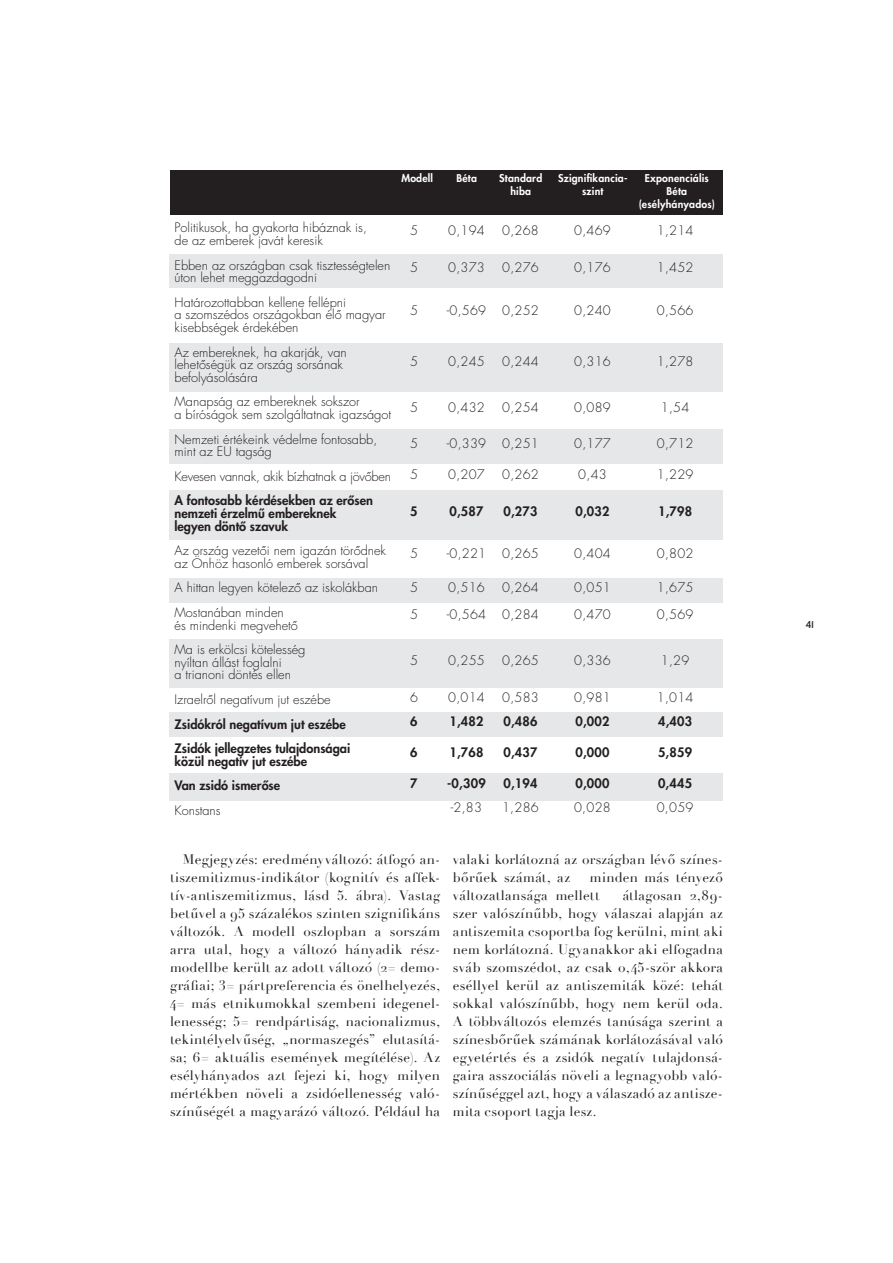
<style>
.page{position:relative;width:893px;height:1263px;background:#fff}
.page>*{position:absolute;margin:0;border:0;box-sizing:border-box;transform-origin:0 0}
.t1{font:13.5px/18px "Didot";letter-spacing:.015em;color:#231f20;text-align:justify}
.t2{font:300 12.75px/12.6px "H Futura";color:#231f20}
.t3{font:800 12.75px/12.6px "H Futura";color:#231f20}
.t4{font:300 12.75px "H Futura";letter-spacing:-.02em;color:#231f20}
.t5{font:800 10.5px/12.6px "H Futura";letter-spacing:.02em;color:#fff;text-align:center}
.t6{font:10.5px "Knockout HTF31 Junior Middlewt";color:#231f20}
</style>
<div class="page">
<div style="left:170px;top:170px;width:553px;height:45px;background:#231f20"></div>
<div style="left:170px;top:255px;width:553px;height:33px;background:#e6e7e8"></div>
<div style="left:170px;top:343px;width:553px;height:49px;background:#e6e7e8"></div>
<div style="left:170px;top:429px;width:553px;height:34px;background:#e6e7e8"></div>
<div style="left:170px;top:490px;width:553px;height:50px;background:#e6e7e8"></div>
<div style="left:170px;top:712px;width:553px;height:24px;background:#e6e7e8"></div>
<div style="left:170px;top:578px;width:553px;height:24px;background:#e6e7e8"></div>
<div style="left:170px;top:639px;width:553px;height:49px;background:#e6e7e8"></div>
<div style="left:170px;top:773px;width:553px;height:27px;background:#e6e7e8"></div>
<p class="t5" style="left:401px;top:172px;width:33px">Modell</p>
<p class="t5" style="left:456px;top:172px;width:22px">Béta</p>
<p class="t5" style="left:499px;top:172px;width:45px">Standard</p>
<p class="t5" style="left:558px;top:172px;width:71px">Szignifikancia-</p>
<p class="t5" style="left:645px;top:172px;width:66px">Exponenciális</p>
<p class="t5" style="left:510px;top:185px;width:22px">hiba</p>
<p class="t5" style="left:582px;top:185px;width:23px">szint</p>
<p class="t5" style="left:639px;top:185px;width:78px">Béta (esélyhányados)</p>
<p class="t2" style="left:410px;top:225px;width:9px">5</p>
<p class="t2" style="left:448px;top:225px;width:38px">0,194</p>
<p class="t2" style="left:502px;top:225px;width:38px">0,268</p>
<p class="t2" style="left:574px;top:225px;width:38px">0,469</p>
<p class="t2" style="left:657px;top:225px;width:38px">1,214</p>
<p class="t2" style="left:410px;top:261px;width:9px">5</p>
<p class="t2" style="left:448px;top:261px;width:38px">0,373</p>
<p class="t2" style="left:502px;top:261px;width:38px">0,276</p>
<p class="t2" style="left:574px;top:261px;width:38px">0,176</p>
<p class="t2" style="left:657px;top:261px;width:38px">1,452</p>
<p class="t2" style="left:410px;top:304px;width:9px">5</p>
<p class="t2" style="left:447px;top:304px;width:41px">-0,569</p>
<p class="t2" style="left:502px;top:304px;width:38px">0,252</p>
<p class="t2" style="left:574px;top:304px;width:38px">0,240</p>
<p class="t2" style="left:657px;top:304px;width:38px">0,566</p>
<p class="t2" style="left:410px;top:355px;width:9px">5</p>
<p class="t2" style="left:448px;top:355px;width:38px">0,245</p>
<p class="t2" style="left:502px;top:355px;width:38px">0,244</p>
<p class="t2" style="left:574px;top:355px;width:38px">0,316</p>
<p class="t2" style="left:657px;top:355px;width:38px">1,278</p>
<p class="t2" style="left:410px;top:401px;width:9px">5</p>
<p class="t2" style="left:448px;top:401px;width:38px">0,432</p>
<p class="t2" style="left:502px;top:401px;width:38px">0,254</p>
<p class="t2" style="left:574px;top:401px;width:38px">0,089</p>
<p class="t2" style="left:661px;top:401px;width:30px">1,54</p>
<p class="t2" style="left:410px;top:438px;width:9px">5</p>
<p class="t2" style="left:447px;top:438px;width:41px">-0,339</p>
<p class="t2" style="left:502px;top:438px;width:38px">0,251</p>
<p class="t2" style="left:574px;top:438px;width:38px">0,177</p>
<p class="t2" style="left:657px;top:438px;width:38px">0,712</p>
<p class="t2" style="left:410px;top:468px;width:9px">5</p>
<p class="t2" style="left:448px;top:468px;width:38px">0,207</p>
<p class="t2" style="left:502px;top:468px;width:38px">0,262</p>
<p class="t2" style="left:578px;top:468px;width:30px">0,43</p>
<p class="t2" style="left:657px;top:468px;width:38px">1,229</p>
<p class="t3" style="left:410px;top:504px;width:9px">5</p>
<p class="t3" style="left:449px;top:504px;width:36px">0,587</p>
<p class="t3" style="left:503px;top:504px;width:36px">0,273</p>
<p class="t3" style="left:575px;top:504px;width:36px">0,032</p>
<p class="t3" style="left:658px;top:504px;width:36px">1,798</p>
<p class="t2" style="left:410px;top:547px;width:9px">5</p>
<p class="t2" style="left:447px;top:547px;width:41px">-0,221</p>
<p class="t2" style="left:502px;top:547px;width:38px">0,265</p>
<p class="t2" style="left:574px;top:547px;width:38px">0,404</p>
<p class="t2" style="left:657px;top:547px;width:38px">0,802</p>
<p class="t2" style="left:410px;top:581px;width:9px">5</p>
<p class="t2" style="left:448px;top:581px;width:38px">0,516</p>
<p class="t2" style="left:502px;top:581px;width:38px">0,264</p>
<p class="t2" style="left:574px;top:581px;width:38px">0,051</p>
<p class="t2" style="left:657px;top:581px;width:38px">1,675</p>
<p class="t2" style="left:410px;top:609px;width:9px">5</p>
<p class="t2" style="left:447px;top:609px;width:41px">-0,564</p>
<p class="t2" style="left:502px;top:609px;width:38px">0,284</p>
<p class="t2" style="left:574px;top:609px;width:38px">0,470</p>
<p class="t2" style="left:657px;top:609px;width:38px">0,569</p>
<p class="t2" style="left:410px;top:654px;width:9px">5</p>
<p class="t2" style="left:448px;top:654px;width:38px">0,255</p>
<p class="t2" style="left:502px;top:654px;width:38px">0,265</p>
<p class="t2" style="left:574px;top:654px;width:38px">0,336</p>
<p class="t2" style="left:661px;top:654px;width:30px">1,29</p>
<p class="t2" style="left:410px;top:691px;width:9px">6</p>
<p class="t2" style="left:448px;top:691px;width:38px">0,014</p>
<p class="t2" style="left:502px;top:691px;width:38px">0,583</p>
<p class="t2" style="left:574px;top:691px;width:38px">0,981</p>
<p class="t2" style="left:657px;top:691px;width:38px">1,014</p>
<p class="t3" style="left:410px;top:715px;width:9px">6</p>
<p class="t3" style="left:449px;top:715px;width:36px">1,482</p>
<p class="t3" style="left:503px;top:715px;width:36px">0,486</p>
<p class="t3" style="left:575px;top:715px;width:36px">0,002</p>
<p class="t3" style="left:658px;top:715px;width:36px">4,403</p>
<p class="t3" style="left:410px;top:746px;width:9px">6</p>
<p class="t3" style="left:449px;top:746px;width:36px">1,768</p>
<p class="t3" style="left:503px;top:746px;width:36px">0,437</p>
<p class="t3" style="left:575px;top:746px;width:36px">0,000</p>
<p class="t3" style="left:658px;top:746px;width:36px">5,859</p>
<p class="t3" style="left:410px;top:776px;width:9px">7</p>
<p class="t3" style="left:447px;top:776px;width:40px">-0,309</p>
<p class="t3" style="left:503px;top:776px;width:36px">0,194</p>
<p class="t3" style="left:575px;top:776px;width:36px">0,000</p>
<p class="t3" style="left:658px;top:776px;width:36px">0,445</p>
<p class="t2" style="left:451px;top:801px;width:33px">-2,83</p>
<p class="t2" style="left:502px;top:801px;width:38px">1,286</p>
<p class="t2" style="left:574px;top:801px;width:38px">0,028</p>
<p class="t2" style="left:657px;top:801px;width:38px">0,059</p>
<p class="t1" style="left:170px;top:851px;width:272px;text-indent:13px">Megjegyzés: eredményváltozó: átfogó an&shy;tiszemitizmus-indikátor (kognitív és affek&shy;tív-antiszemitizmus, lásd 5. ábra). Vastag betűvel a 95 százalékos szinten szignifikáns változók. A modell oszlopban a sorszám arra utal, hogy a változó hányadik rész&shy;modellbe került az adott változó (2= demo&shy;gráfiai; 3= pártpreferencia és önelhelyezés, 4= más etnikumokkal szembeni idegenel&shy;lenesség; 5= rendpártiság, nacionalizmus, tekintélyelvűség, „normaszegés” elutasítá&shy;sa; 6= aktuális események megítélése). Az esélyhányados azt fejezi ki, hogy milyen mértékben növeli a zsidóellenesség való&shy;színűségét a magyarázó változó. Például ha</p>
<p class="t1" style="left:453px;top:851px;width:272px">valaki korlátozná az országban lévő színes&shy;bőrűek számát, az – minden más tényező változatlansága mellett – átlagosan 2,89- szer valószínűbb, hogy válaszai alapján az antiszemita csoportba fog kerülni, mint aki nem korlátozná. Ugyanakkor aki elfogadna sváb szomszédot, az csak 0,45-ször akkora eséllyel kerül az antiszemiták közé: tehát sokkal valószínűbb, hogy nem kerül oda.<br>A többváltozós elemzés tanúsága szerint a színesbőrűek számának korlátozásával való egyetértés és a zsidók negatív tulajdonsá&shy;gaira asszociálás növeli a legnagyobb való&shy;színűséggel azt, hogy a válaszadó az antisze&shy;mita csoport tagja lesz.</p>
<p class="t2" style="left:175px;top:222px;width:194px">Politikusok, ha gyakorta hibáznak is, de az emberek javát keresik</p>
<p class="t2" style="left:175px;top:259px;width:217px">Ebben az országban csak tisztességtelen úton lehet meggazdagodni</p>
<p class="t2" style="left:175px;top:296px;width:213px">Határozottabban kellene fellépni<br>a szomszédos országokban élô magyar kisebbségek érdekében</p>
<p class="t2" style="left:175px;top:346px;width:174px">Az embereknek, ha akarják, van lehetôségük az ország sorsának befolyásolására</p>
<p class="t2" style="left:175px;top:396px;width:218px">Manapság az embereknek sokszor<br>a bíróságok sem szolgáltatnak igazságot</p>
<p class="t2" style="left:175px;top:433px;width:204px">Nemzeti értékeink védelme fontosabb, mint az EU tagság</p>
<p class="t4" style="left:175px;top:468px;width:218px">Kevesen vannak, akik bízhatnak a jövôben</p>
<p class="t3" style="left:175px;top:494px;width:200px">A fontosabb kérdésekben az erôsen nemzeti érzelmû embereknek legyen döntô szavuk</p>
<p class="t2" style="left:175px;top:544px;width:213px">Az ország vezetôi nem igazán törôdnek az Önhöz hasonló emberek sorsával</p>
<p class="t2" style="left:175px;top:576px;width:205px;line-height:24.6px">A hittan legyen kötelezô az iskolákban<br>Mostanában minden</p>
<p class="t2" style="left:175px;top:613px;width:132px;line-height:24.6px">és mindenki megvehetô<br>Ma is erkölcsi kötelesség</p>
<p class="t2" style="left:175px;top:656px;width:118px">nyíltan állást foglalni a trianoni döntés ellen</p>
<p class="t2" style="left:175px;top:693px;width:158px">Izraelrôl negatívum jut eszébe</p>
<p class="t3" style="left:175px;top:711px;width:177px;line-height:24.6px">Zsidókról negatívum jut eszébe<br>Zsidók jellegzetes tulajdonságai</p>
<p class="t3" style="left:175px;top:748px;width:134px;line-height:24.6px">közül negatív jut eszébe<br>Van zsidó ismerôse</p>
<p class="t2" style="left:175px;top:804px;width:48px">Konstans</p>
<p class="t6" style="left:806px;top:619px;width:10px">41</p>
</div>
